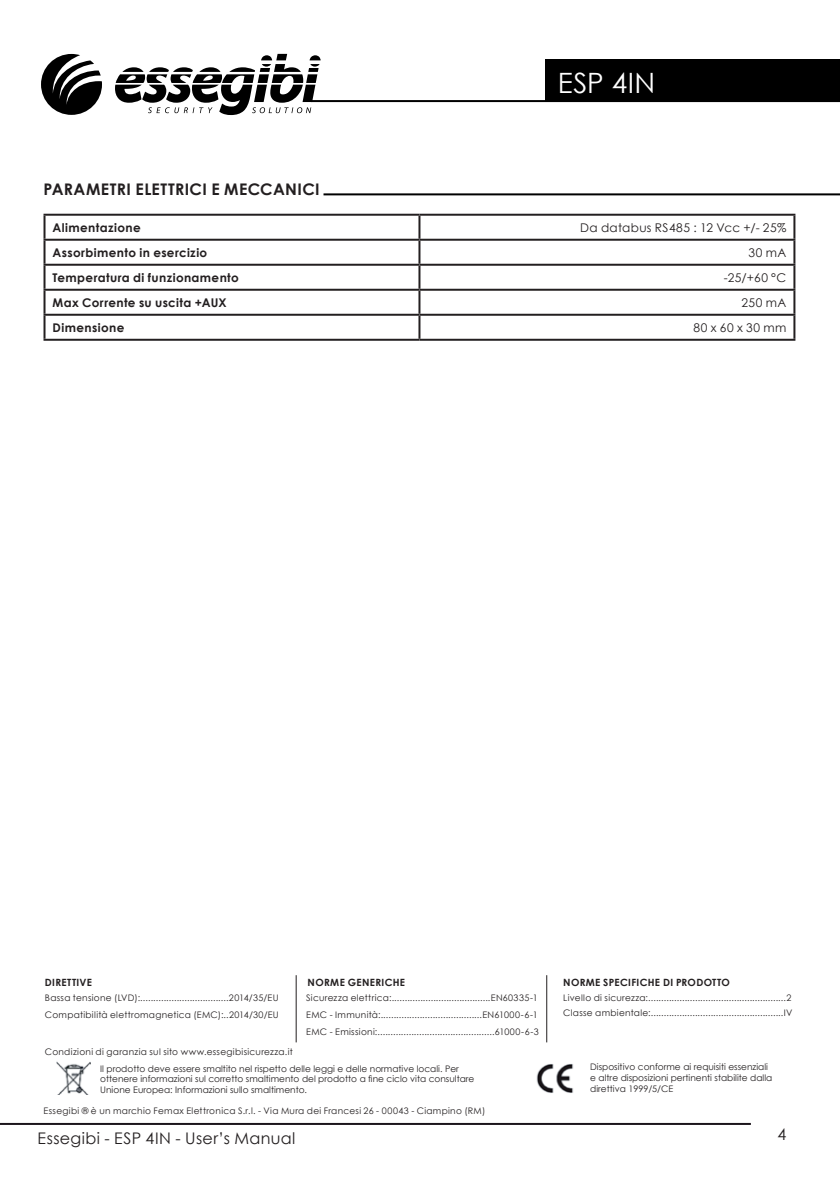
<style>
.page{position:relative;width:840px;height:1191px;background:#fff}
.page>*{position:absolute;margin:0;border:0;box-sizing:border-box;transform-origin:0 0}
.t1{font:28px "Century Gothic";letter-spacing:.015em;color:#fff}
.t2{font:16px "Century Gothic";letter-spacing:.025em;color:#231f20}
.t3{font:700 16px "Century Gothic";letter-spacing:.025em;color:#231f20}
.t4{font:700 12px "Century Gothic";letter-spacing:.03em;color:#231f20}
.t5{font:12px "Century Gothic";letter-spacing:.035em;color:#231f20}
.t6{font:700 10px "Century Gothic";letter-spacing:.035em;color:#231f20}
.t7{font:9px "Century Gothic";letter-spacing:.035em;color:#231f20}
.t8{font:9px/10.8px "Century Gothic";color:#231f20}
.t9{font:9px "Century Gothic";letter-spacing:.03em;color:#231f20}
</style>
<div class="page">
<div style="left:545px;top:59px;width:294px;height:42px;background:#000"></div>
<hr style="left:311px;top:100px;width:528px;height:2px;background:#000">
<svg style="left:41px;top:54px;width:61px;height:61px"></svg>
<svg style="left:115px;top:54px;width:205px;height:61px"></svg>
<hr style="left:323px;top:193px;width:516px;height:2px;background:#000">
<hr style="left:43px;top:214px;width:376px;height:2px;background:#231f20">
<hr style="left:43px;top:216px;width:2px;height:23px;background:#231f20">
<hr style="left:419px;top:214px;width:376px;height:2px;background:#231f20">
<hr style="left:418px;top:216px;width:2px;height:23px;background:#231f20">
<hr style="left:793px;top:216px;width:2px;height:23px;background:#231f20">
<hr style="left:43px;top:239px;width:376px;height:2px;background:#231f20">
<hr style="left:43px;top:241px;width:2px;height:23px;background:#231f20">
<hr style="left:419px;top:239px;width:376px;height:2px;background:#231f20">
<hr style="left:418px;top:241px;width:2px;height:23px;background:#231f20">
<hr style="left:793px;top:241px;width:2px;height:23px;background:#231f20">
<hr style="left:43px;top:264px;width:376px;height:2px;background:#231f20">
<hr style="left:43px;top:266px;width:2px;height:23px;background:#231f20">
<hr style="left:419px;top:264px;width:376px;height:2px;background:#231f20">
<hr style="left:418px;top:266px;width:2px;height:23px;background:#231f20">
<hr style="left:793px;top:266px;width:2px;height:23px;background:#231f20">
<hr style="left:43px;top:289px;width:376px;height:2px;background:#231f20">
<hr style="left:43px;top:291px;width:2px;height:23px;background:#231f20">
<hr style="left:419px;top:289px;width:376px;height:2px;background:#231f20">
<hr style="left:418px;top:291px;width:2px;height:23px;background:#231f20">
<hr style="left:793px;top:291px;width:2px;height:23px;background:#231f20">
<hr style="left:43px;top:314px;width:376px;height:2px;background:#231f20">
<hr style="left:43px;top:316px;width:2px;height:23px;background:#231f20">
<hr style="left:419px;top:314px;width:376px;height:2px;background:#231f20">
<hr style="left:418px;top:316px;width:2px;height:23px;background:#231f20">
<hr style="left:793px;top:316px;width:2px;height:23px;background:#231f20">
<hr style="left:43px;top:339px;width:376px;height:2px;background:#231f20">
<hr style="left:419px;top:339px;width:376px;height:2px;background:#231f20">
<img style="left:536px;top:1063px;width:38px;height:30px">
<img style="left:57px;top:1061px;width:34px;height:33px">
<hr style="left:295px;top:975px;width:1px;height:67px;background:#231f20">
<hr style="left:546px;top:975px;width:1px;height:67px;background:#231f20">
<hr style="left:0;top:1123px;width:750px;height:2px;background:#1b151b">
<h1 class="t1" style="left:557px;top:63px;width:99px">ESP 4IN</h1>
<h2 class="t3" style="left:43px;top:177px;width:277px">PARAMETRI ELETTRICI E MECCANICI</h2>
<h3 class="t4" style="left:52px;top:218px;width:90px">Alimentazione</h3>
<h3 class="t5" style="left:579px;top:219px;width:208px">Da databus RS485 : 12 Vcc +/- 25%</h3>
<h3 class="t4" style="left:52px;top:243px;width:156px">Assorbimento in esercizio</h3>
<h3 class="t5" style="left:748px;top:244px;width:39px">30 mA</h3>
<h3 class="t4" style="left:52px;top:268px;width:188px">Temperatura di funzionamento</h3>
<h3 class="t5" style="left:723px;top:269px;width:64px">-25/+60 °C</h3>
<h3 class="t4" style="left:52px;top:293px;width:176px">Max Corrente su uscita +AUX</h3>
<h3 class="t5" style="left:741px;top:294px;width:46px">250 mA</h3>
<h3 class="t4" style="left:52px;top:318px;width:73px">Dimensione</h3>
<h3 class="t5" style="left:693px;top:319px;width:94px">80 x 60 x 30 mm</h3>
<p class="t6" style="left:45px;top:975px;width:49px">DIRETTIVE</p>
<p class="t6" style="left:307px;top:975px;width:99px">NORME GENERICHE</p>
<p class="t6" style="left:563px;top:975px;width:168px">NORME SPECIFICHE DI PRODOTTO</p>
<p class="t9" style="left:45px;top:991px;width:235px">Bassa tensione (LVD):..................................2014/35/EU</p>
<p class="t7" style="left:306px;top:991px;width:233px">Sicurezza elettrica:......................................EN60335-1</p>
<p class="t9" style="left:45px;top:1008px;width:235px">Compatibilità elettromagnetica (EMC):..2014/30/EU</p>
<p class="t7" style="left:306px;top:1008px;width:233px">EMC - Immunità:.......................................EN61000-6-1</p>
<p class="t7" style="left:45px;top:1045px;width:249px">Condizioni di garanzia sul sito www.essegibisicurezza.it</p>
<p class="t7" style="left:306px;top:1025px;width:234px">EMC - Emissioni:.............................................61000-6-3</p>
<p class="t7" style="left:563px;top:991px;width:229px">Livello di sicurezza:.....................................................2</p>
<p class="t7" style="left:563px;top:1006px;width:230px">Classe ambientale:...................................................IV</p>
<p class="t8" style="left:100px;top:1062px;width:375px">Il prodotto deve essere smaltito nel rispetto delle leggi e delle normative locali. Per ottenere informazioni sul corretto smaltimento del prodotto a fine ciclo vita consultare<br>Unione Europea: Informazioni sullo smaltimento.</p>
<p class="t8" style="left:590px;top:1061px;width:183px">Dispositivo conforme ai requisiti essenziali e altre disposizioni pertinenti stabilite dalla direttiva 1999/5/CE</p>
<p class="t7" style="left:43px;top:1104px;width:443px">Essegibi ® è un marchio Femax Elettronica S.r.l. - Via Mura dei Francesi 26 - 00043 - Ciampino (RM)</p>
<h2 class="t2" style="left:38px;top:1127px;width:259px">Essegibi - ESP 4IN - User’s Manual</h2>
<h2 class="t2" style="left:777px;top:1122px;width:10px">4</h2>
</div>
